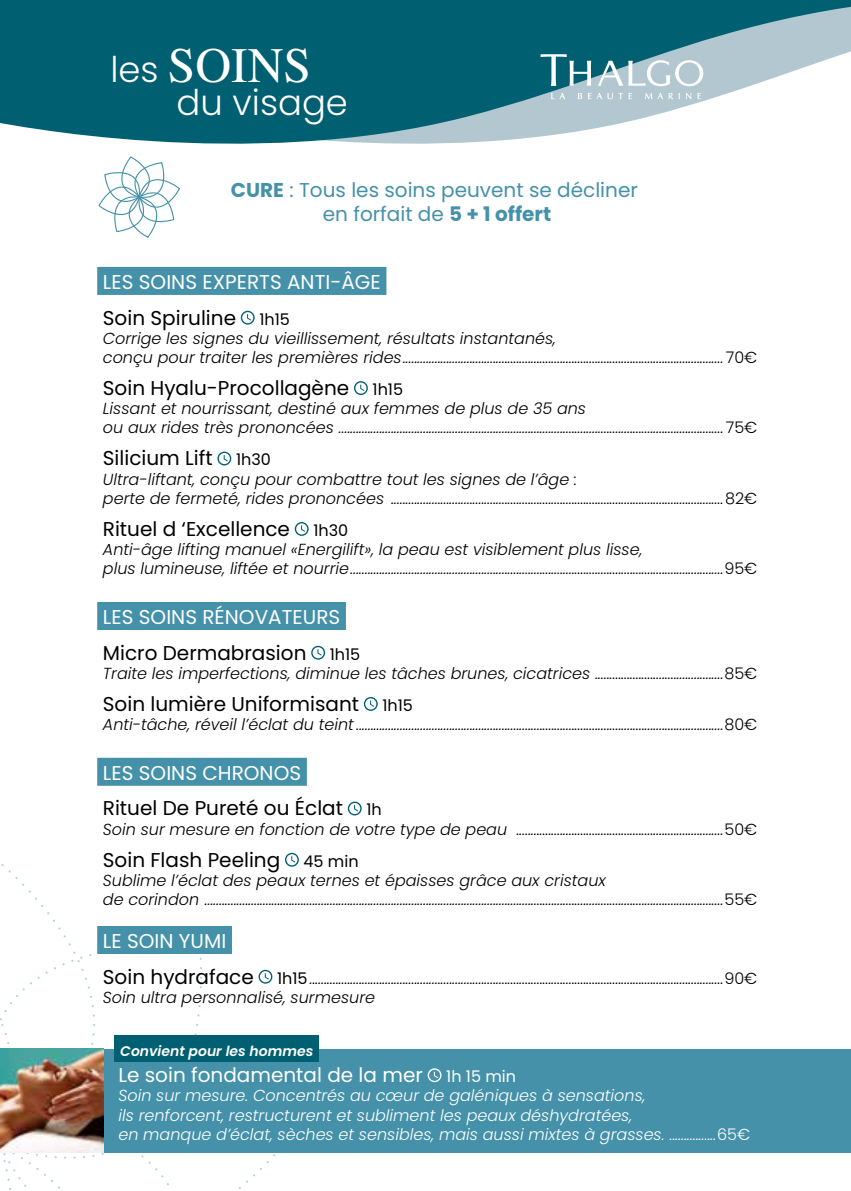
<style>
.page{position:relative;width:851px;height:1191px;background:#fff}
.page>*{position:absolute;margin:0;border:0;box-sizing:border-box;transform-origin:0 0}
.t1{font:49.6px "Times";color:#fff}
.t2{font:300 35.4px "Poppins";color:#fff}
.t3{font:20px/35.4px "Poppins";color:#000}
.t4{font:20px/35.4px "Poppins";color:#fff}
.t5{font:20px/24px "Poppins";color:#4491a9;text-align:center}
.t6{font:italic 300 16px/19.2px "Poppins";color:#000}
.t7{font:italic 300 16px/19.2px "Poppins";color:#fff}
.t8{font:italic 600 14px "Poppins";color:#fff}
.s1{font-family:"Poppins";font-weight:300;font-size:35.4px}
.s2{font-weight:700}
.s3{color:#000}
.s4{font-size:16px;color:#000}
.s5{font-style:normal}
.s6{font-size:16px}
.s7{color:#fff}
.s8{font-weight:400;font-style:normal;font-size:20px}
.s9{font-weight:400;font-style:normal}
</style>
<div class="page">
<svg style="left:333px;top:0;width:517px;height:144px;fill:#005f71"></svg>
<div style="left:0;top:0;width:333px;height:144px;background:#005f71"></div>
<div style="left:97px;top:267px;width:289px;height:28px;background:#4491a9"></div>
<div style="left:97px;top:602px;width:249px;height:28px;background:#4491a9"></div>
<div style="left:97px;top:758px;width:210px;height:28px;background:#4491a9"></div>
<svg style="left:241px;top:311px;width:13px;height:13px"></svg>
<svg style="left:354px;top:381px;width:14px;height:14px"></svg>
<svg style="left:217px;top:451px;width:14px;height:14px"></svg>
<svg style="left:295px;top:522px;width:13px;height:14px"></svg>
<svg style="left:311px;top:646px;width:14px;height:13px"></svg>
<svg style="left:364px;top:697px;width:13px;height:14px"></svg>
<svg style="left:348px;top:801px;width:13px;height:14px"></svg>
<svg style="left:0;top:853px;width:299px;height:337px"></svg>
<svg style="left:98px;top:156px;width:82px;height:82px"></svg>
<div style="left:84px;top:1048px;width:766px;height:104px;background:#4491a9"></div>
<svg style="left:427px;top:1068px;width:14px;height:14px"></svg>
<img style="left:0;top:1048px;width:103px;height:104px">
<div style="left:115px;top:1035px;width:204px;height:26px;background:#005f71"></div>
<svg style="left:540px;top:54px;width:51px;height:32px"></svg>
<svg style="left:577px;top:93px;width:5px;height:6px"></svg>
<svg style="left:685px;top:93px;width:6px;height:6px"></svg>
<svg style="left:697px;top:93px;width:3px;height:6px"></svg>
<svg style="left:588px;top:93px;width:24px;height:6px"></svg>
<svg style="left:618px;top:93px;width:14px;height:6px"></svg>
<svg style="left:551px;top:93px;width:14px;height:6px"></svg>
<svg style="left:645px;top:93px;width:34px;height:6px"></svg>
<div style="left:495px;top:58px;width:37px;height:43px;background:#005f71"></div>
<svg style="left:597px;top:60px;width:106px;height:26px"></svg>
<h1 class="t1" style="left:110px;top:37px;width:202px"><span class="s1">les</span> SOINS</h1>
<h2 class="t2" style="left:176px;top:82px;width:173px">du visage</h2>
<p class="t5" style="left:231px;top:178px;width:408px"><span class="s2">CURE</span> : Tous les soins peuvent se décliner en forfait de <span class="s2">5 + 1 offert</span></p>
<p class="t4" style="left:103px;top:265px;width:279px">LES SOINS EXPERTS ANTI-ÂGE<br><span class="s3">Soin Spiruline</span> <span class="s4">1h15</span></p>
<p class="t6" style="left:103px;top:329px;width:655px">Corrige les signes du vieillissement, résultats instantanés,<br>conçu pour traiter les premières rides.............................................................................................................. <span class="s5">70€</span></p>
<p class="t3" style="left:103px;top:370px;width:302px">Soin Hyalu-Procollagène <span class="s6">1h15</span></p>
<p class="t6" style="left:103px;top:399px;width:656px">Lissant et nourrissant, destiné aux femmes de plus de 35 ans<br>ou aux rides très prononcées .................................................................................................................................... <span class="s5">75€</span></p>
<p class="t3" style="left:103px;top:441px;width:169px">Silicium Lift <span class="s6">1h30</span></p>
<p class="t6" style="left:103px;top:469px;width:655px">Ultra-liftant, conçu pour combattre tout les signes de l’âge :<br>perte de fermeté, rides prononcées ..................................................................................................................<span class="s5">82€</span></p>
<p class="t3" style="left:103px;top:511px;width:247px">Rituel d ‘Excellence <span class="s6">1h30</span></p>
<p class="t6" style="left:103px;top:540px;width:656px">Anti-âge lifting manuel «Energilift», la peau est visiblement plus lisse,<br>plus lumineuse, liftée et nourrie................................................................................................................................<span class="s5">95€</span></p>
<p class="t4" style="left:103px;top:599px;width:259px">LES SOINS RÉNOVATEURS<br><span class="s3">Micro Dermabrasion</span> <span class="s4">1h15</span></p>
<p class="t6" style="left:103px;top:664px;width:656px">Traite les imperfections, diminue les tâches brunes, cicatrices ............................................<span class="s5">85€</span></p>
<p class="t3" style="left:103px;top:686px;width:311px">Soin lumière Uniformisant <span class="s6">1h15</span></p>
<p class="t6" style="left:103px;top:715px;width:656px">Anti-tâche, réveil l’éclat du teint ..............................................................................................................................<span class="s5">80€</span></p>
<p class="t3" style="left:103px;top:755px;width:280px"><span class="s7">LES SOINS CHRONOS<br></span>Rituel De Pureté ou Éclat <span class="s6">1h</span></p>
<p class="t6" style="left:103px;top:819px;width:656px">Soin sur mesure en fonction de votre type de peau .......................................................................<span class="s5">50€</span></p>
<p class="t3" style="left:103px;top:842px;width:257px">Soin Flash Peeling <span class="s6">45 min</span></p>
<p class="t6" style="left:103px;top:870px;width:656px">Sublime l’éclat des peaux ternes et épaisses grâce aux cristaux<br>de corindon ..................................................................................................................................................................................<span class="s5">55€</span></p>
<p class="t4" style="left:103px;top:923px;width:125px">LE SOIN YUMI</p>
<p class="t6" style="left:103px;top:968px;width:656px"><span class="s8">Soin hydraface</span> <span class="s9">1h15</span>..............................................................................................................................................<span class="s5">90€<br></span>Soin ultra personnalisé, surmesure</p>
<p class="t8" style="left:120px;top:1043px;width:195px">Convient pour les hommes</p>
<p class="t4" style="left:118px;top:1057px;width:399px">Le soin fondamental de la mer <span class="s6">1h 15 min</span></p>
<p class="t7" style="left:118px;top:1086px;width:633px">Soin sur mesure. Concentrés au cœur de galéniques à sensations,<br>ils renforcent, restructurent et subliment les peaux déshydratées,<br>en manque d’éclat, sèches et sensibles, mais aussi mixtes à grasses. ................<span class="s5">65€</span></p>
</div>
